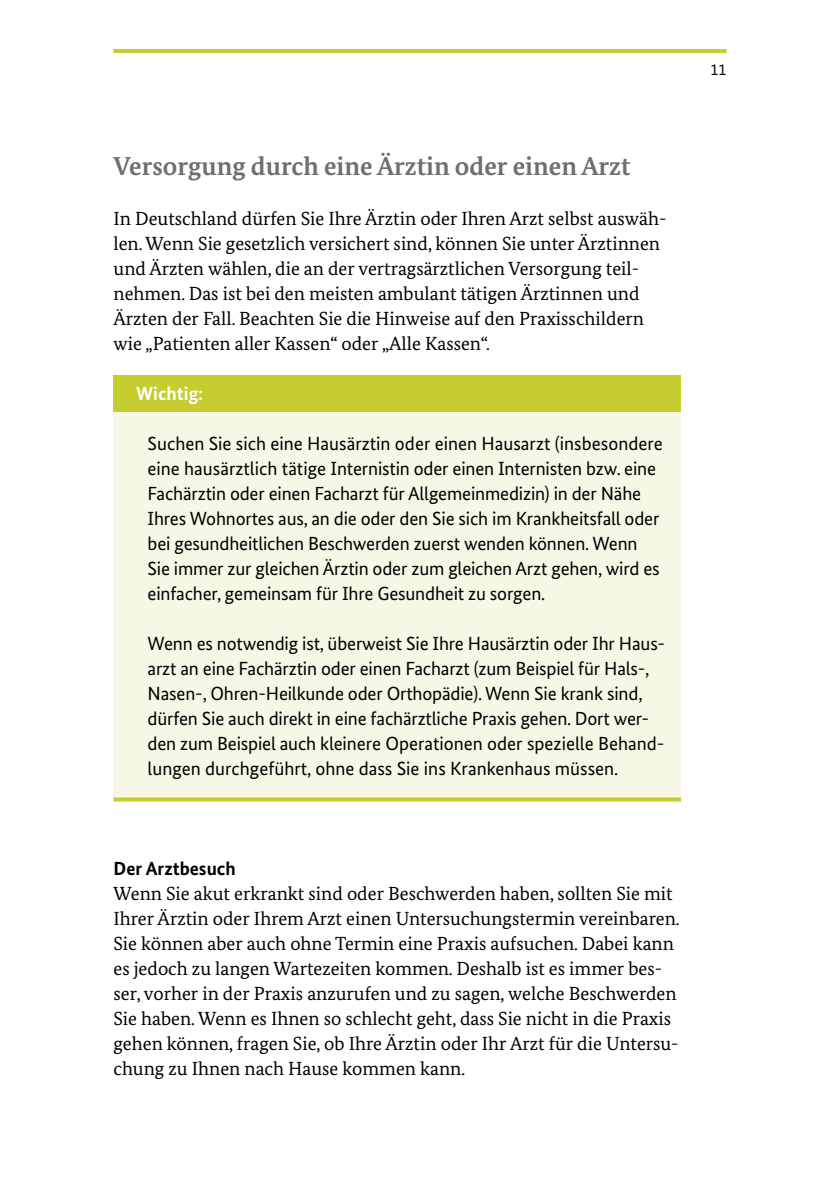
<style>
.page{position:relative;width:840px;height:1191px;background:#fff}
.page>*{position:absolute;margin:0;border:0;box-sizing:border-box;transform-origin:0 0}
.t1{font:700 26px "Bundes Serif";color:#6f6f6e}
.t2{font:19px/25px "Bundes Serif";color:#000}
.t3{font:19px/25px "Bundes Sans";letter-spacing:-.01em;color:#000}
.t4{font:700 19px "Bundes Sans";color:#000}
.t5{font:700 19px "Bundes Sans";color:#fff}
.t6{font:16px "Bundes Sans";color:#000}
</style>
<div class="page">
<hr style="left:113px;top:49px;width:613px;height:4px;background:#c6cd2f">
<div style="left:113px;top:375px;width:567px;height:38px;background:#c6cd2f"></div>
<div style="left:113px;top:412px;width:567px;height:390px;background:#f7f7e6"></div>
<svg style="left:113px;top:797px;width:567px;height:4px;background:#cbd244"></svg>
<h1 class="t1" style="left:113px;top:150px;width:518px">Versorgung durch eine Ärztin oder einen Arzt</h1>
<p class="t2" style="left:113px;top:206px;width:554px">In Deutschland dürfen Sie Ihre Ärztin oder Ihren Arzt selbst auswäh&shy;len. Wenn Sie gesetzlich versichert sind, können Sie unter Ärztinnen und Ärzten wählen, die an der vertragsärztlichen Versorgung teil&shy;nehmen. Das ist bei den meisten ambulant tätigen Ärztinnen und Ärzten der Fall. Beachten Sie die Hinweise auf den Praxisschildern wie „Patienten aller Kassen“ oder „Alle Kassen“.</p>
<p class="t5" style="left:136px;top:382px;width:69px">Wichtig:</p>
<p class="t3" style="left:147px;top:431px;width:516px">Suchen Sie sich eine Hausärztin oder einen Hausarzt (insbesondere eine hausärztlich tätige Internistin oder einen Internisten bzw. eine Fachärztin oder einen Facharzt für Allgemeinmedizin) in der Nähe Ihres Wohnortes aus, an die oder den Sie sich im Krankheitsfall oder bei gesundheitlichen Beschwerden zuerst wenden können. Wenn Sie immer zur gleichen Ärztin oder zum gleichen Arzt gehen, wird es einfacher, gemeinsam für Ihre Gesundheit zu sorgen.</p>
<p class="t3" style="left:147px;top:631px;width:519px">Wenn es notwendig ist, überweist Sie Ihre Hausärztin oder Ihr Haus&shy;arzt an eine Fachärztin oder einen Facharzt (zum Beispiel für Hals-, Nasen-, Ohren-Heilkunde oder Orthopädie). Wenn Sie krank sind, dürfen Sie auch direkt in eine fachärztliche Praxis gehen. Dort wer&shy;den zum Beispiel auch kleinere Operationen oder spezielle Behand&shy;lungen durchgeführt, ohne dass Sie ins Krankenhaus müssen.</p>
<p class="t6" style="left:710px;top:60px;width:17px">11</p>
<p class="t4" style="left:113px;top:857px;width:124px">Der Arztbesuch</p>
<p class="t2" style="left:113px;top:881px;width:567px">Wenn Sie akut erkrankt sind oder Beschwerden haben, sollten Sie mit Ihrer Ärztin oder Ihrem Arzt einen Untersuchungstermin vereinbaren.<br>Sie können aber auch ohne Termin eine Praxis aufsuchen. Dabei kann es jedoch zu langen Wartezeiten kommen. Deshalb ist es immer bes&shy;ser, vorher in der Praxis anzurufen und zu sagen, welche Beschwerden Sie haben. Wenn es Ihnen so schlecht geht, dass Sie nicht in die Praxis gehen können, fragen Sie, ob Ihre Ärztin oder Ihr Arzt für die Untersu&shy;chung zu Ihnen nach Hause kommen kann.</p>
</div>
